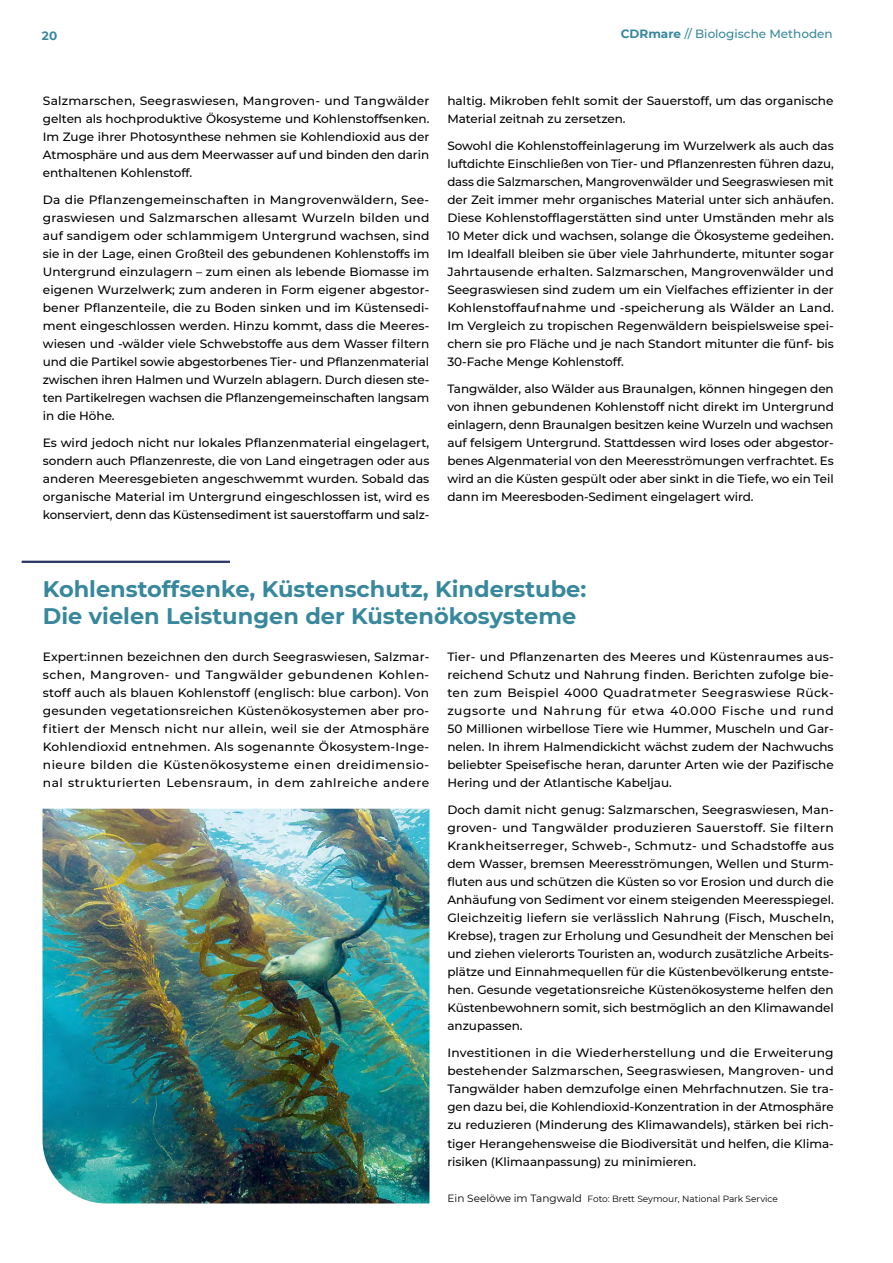
<style>
.page{position:relative;width:893px;height:1263px;background:#fff}
.page>*{position:absolute;margin:0;border:0;box-sizing:border-box;transform-origin:0 0}
.t1{font:700 22.5px/27px "Montserrat";color:#38889d}
.t2{font:500 12px/18px "Montserrat";color:#000;text-align:justify}
.t3{font:500 12px "Montserrat";color:#38889d}
.t4{font:700 12px "Montserrat";color:#38889d}
.t5{font:9px "Montserrat";color:#000}
.s1{font-weight:700}
.s2{font-size:10.5px}
</style>
<div class="page">
<hr style="left:22px;top:561px;width:208px;height:2px;background:#293560">
<img style="left:43px;top:809px;width:386px;height:394px">
<p class="t4" style="left:42px;top:27px;width:17px">20</p>
<p class="t3" style="left:621px;top:26px;width:213px"><span class="s1">CDRmare</span> // Biologische Methoden</p>
<p class="t2" style="left:43px;top:91px;width:388px">Salzmarschen, Seegraswiesen, Mangroven- und Tangwälder gelten als hochproduktive Ökosysteme und Kohlenstoffsenken.<br>Im Zuge ihrer Photosynthese nehmen sie Kohlendioxid aus der Atmosphäre und aus dem Meerwasser auf und binden den darin enthaltenen Kohlenstoff.</p>
<p class="t2" style="left:43px;top:190px;width:388px">Da die Pflanzengemeinschaften in Mangrovenwäldern, See&shy;graswiesen und Salzmarschen allesamt Wurzeln bilden und auf sandigem oder schlammigem Untergrund wachsen, sind sie in der Lage, einen Großteil des gebundenen Kohlenstoffs im Untergrund einzulagern – zum einen als lebende Biomasse im eigenen Wurzelwerk; zum anderen in Form eigener abgestor&shy;bener Pflanzenteile, die zu Boden sinken und im Küstensedi&shy;ment eingeschlossen werden. Hinzu kommt, dass die Meeres&shy;wiesen und -wälder viele Schwebstoffe aus dem Wasser filtern und die Partikel sowie abgestorbenes Tier- und Pflanzenmaterial zwischen ihren Halmen und Wurzeln ablagern. Durch diesen ste&shy;ten Partikelregen wachsen die Pflanzengemeinschaften langsam in die Höhe.</p>
<p class="t2" style="left:43px;top:433px;width:388px">Es wird jedoch nicht nur lokales Pflanzenmaterial eingelagert, sondern auch Pflanzenreste, die von Land eingetragen oder aus anderen Meeresgebieten angeschwemmt wurden. Sobald das organische Material im Untergrund eingeschlossen ist, wird es konserviert, denn das Küstensediment ist sauerstoffarm und salz-</p>
<p class="t2" style="left:447px;top:91px;width:388px">haltig. Mikroben fehlt somit der Sauerstoff, um das organische<br>Material zeitnah zu zersetzen.</p>
<p class="t2" style="left:447px;top:136px;width:388px">Sowohl die Kohlenstoffeinlagerung im Wurzelwerk als auch das luftdichte Einschließen von Tier- und Pflanzenresten führen dazu, dass die Salzmarschen, Mangrovenwälder und Seegraswiesen mit der Zeit immer mehr organisches Material unter sich anhäufen.<br>Diese Kohlenstofflagerstätten sind unter Umständen mehr als 10 Meter dick und wachsen, solange die Ökosysteme gedeihen.<br>Im Idealfall bleiben sie über viele Jahrhunderte, mitunter sogar Jahrtausende erhalten. Salzmarschen, Mangrovenwälder und Seegraswiesen sind zudem um ein Vielfaches effizienter in der Kohlenstoffaufnahme und -speicherung als Wälder an Land.<br>Im Vergleich zu tropischen Regenwäldern beispielsweise spei&shy;chern sie pro Fläche und je nach Standort mitunter die fünf- bis 30-Fache Menge Kohlenstoff.</p>
<p class="t2" style="left:447px;top:379px;width:388px">Tangwälder, also Wälder aus Braunalgen, können hingegen den von ihnen gebundenen Kohlenstoff nicht direkt im Untergrund einlagern, denn Braunalgen besitzen keine Wurzeln und wachsen auf felsigem Untergrund. Stattdessen wird loses oder abgestor&shy;benes Algenmaterial von den Meeresströmungen verfrachtet. Es wird an die Küsten gespült oder aber sinkt in die Tiefe, wo ein Teil dann im Meeresboden-Sediment eingelagert wird.</p>
<h1 class="t1" style="left:43px;top:574px;width:545px">Kohlenstoffsenke, Küstenschutz, Kinderstube:<br>Die vielen Leistungen der Küstenökosysteme</h1>
<p class="t2" style="left:43px;top:648px;width:388px">Expert:innen bezeichnen den durch Seegraswiesen, Salzmar&shy;schen, Mangroven- und Tangwälder gebundenen Kohlen&shy;stoff auch als blauen Kohlenstoff (englisch: blue carbon). Von gesunden vegetationsreichen Küstenökosystemen aber pro&shy;fitiert der Mensch nicht nur allein, weil sie der Atmosphäre Kohlendioxid entnehmen. Als sogenannte Ökosystem-Inge&shy;nieure bilden die Küstenökosysteme einen dreidimensio&shy;nal strukturierten Lebensraum, in dem zahlreiche andere</p>
<p class="t2" style="left:447px;top:648px;width:388px">Tier- und Pflanzenarten des Meeres und Küstenraumes aus&shy;reichend Schutz und Nahrung finden. Berichten zufolge bie&shy;ten zum Beispiel 4000 Quadratmeter Seegraswiese Rück&shy;zugsorte und Nahrung für etwa 40.000 Fische und rund 50 Millionen wirbellose Tiere wie Hummer, Muscheln und Gar&shy;nelen. In ihrem Halmendickicht wächst zudem der Nachwuchs beliebter Speisefische heran, darunter Arten wie der Pazifische Hering und der Atlantische Kabeljau.</p>
<p class="t2" style="left:447px;top:801px;width:388px;text-align:left">Doch damit nicht genug: Salzmarschen, Seegraswiesen, Man&shy;groven- und Tangwälder produzieren Sauerstoff. Sie filtern Krankheitserreger, Schweb-, Schmutz- und Schadstoffe aus dem Wasser, bremsen Meeresströmungen, Wellen und Sturm&shy;fluten aus und schützen die Küsten so vor Erosion und durch die Anhäufung von Sediment vor einem steigenden Meeresspiegel.<br>Gleichzeitig liefern sie verlässlich Nahrung (Fisch, Muscheln, Krebse), tragen zur Erholung und Gesundheit der Menschen bei und ziehen vielerorts Touristen an, wodurch zusätzliche Arbeits&shy;plätze und Einnahmequellen für die Küstenbevölkerung entste&shy;hen. Gesunde vegetationsreiche Küstenökosysteme helfen den Küstenbewohnern somit, sich bestmöglich an den Klimawandel anzupassen.</p>
<p class="t2" style="left:447px;top:1044px;width:388px">Investitionen in die Wiederherstellung und die Erweiterung bestehender Salzmarschen, Seegraswiesen, Mangroven- und Tangwälder haben demzufolge einen Mehrfachnutzen. Sie tra&shy;gen dazu bei, die Kohlendioxid-Konzentration in der Atmosphäre zu reduzieren (Minderung des Klimawandels), stärken bei rich&shy;tiger Herangehensweise die Biodiversität und helfen, die Klima&shy;risiken (Klimaanpassung) zu minimieren.</p>
<p class="t5" style="left:448px;top:1193px;width:332px"><span class="s2">Ein Seelöwe im Tangwald</span> Foto: Brett Seymour, National Park Service</p>
</div>
